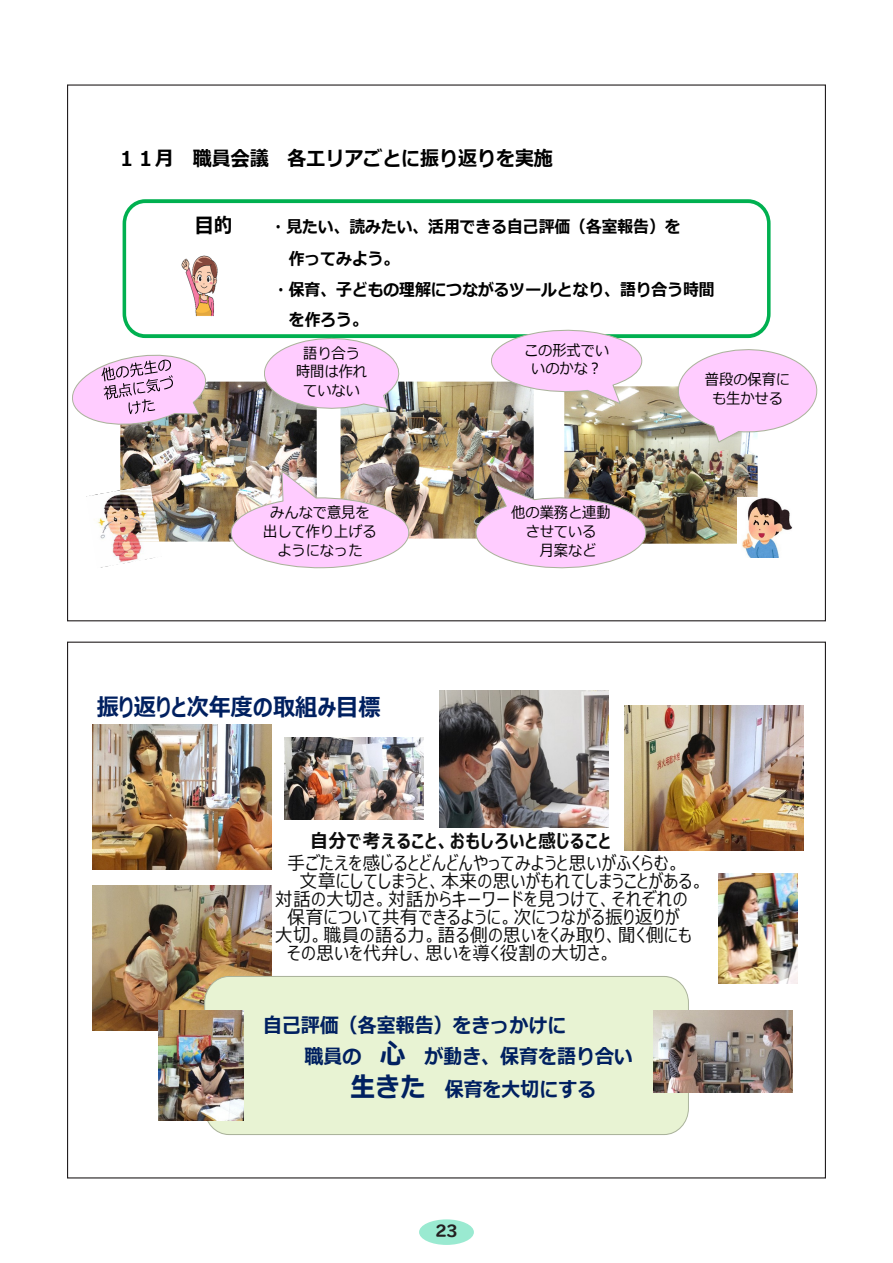
<style>
.page{position:relative;width:893px;height:1263px;background:#fff}
.page>*{position:absolute;margin:0;border:0;box-sizing:border-box;transform-origin:0 0}
.t1{font:700 24px "Meiryo UI";color:#002060;scale:.92 1}
.t2{font:700 20.55px "Meiryo";color:#002060;scale:.92 1}
.t3{font:700 20.55px "Meiryo";color:#000;scale:.92 1}
.t4{font:18.9px/21.9px "Meiryo UI";letter-spacing:.045em;color:#0d0d0d;scale:.92 1}
.t5{font:700 17.1px/32px "Meiryo";color:#000;scale:.92 1}
.t6{font:16.5px "TBP Maru Gothic DE";color:#231f20}
.t7{font:15.45px/18.6px "Meiryo";color:#000;text-align:center;scale:.92 1}
.s1{font-weight:700}
.s2{font-size:27.45px}
</style>
<div class="page">
<img style="left:120px;top:381px;width:197px;height:160px">
<img style="left:340px;top:381px;width:194px;height:158px">
<img style="left:564px;top:386px;width:194px;height:158px">
<div style="left:123px;top:199px;width:648px;height:139px;border:4px solid #00b050;border-radius:22px"></div>
<img style="left:182px;top:255px;width:35px;height:62px">
<svg style="left:254px;top:333px;width:151px;height:80px"></svg>
<svg style="left:72px;top:354px;width:139px;height:74px"></svg>
<svg style="left:482px;top:329px;width:166px;height:75px"></svg>
<svg style="left:668px;top:349px;width:150px;height:94px"></svg>
<img style="left:230px;top:470px;width:182px;height:99px">
<svg style="left:468px;top:484px;width:189px;height:85px;background:#dabad1"></svg>
<svg style="left:136px;top:485px;width:15px;height:2px"></svg>
<img style="left:128px;top:487px;width:23px;height:2px">
<img style="left:121px;top:489px;width:30px;height:1px">
<img style="left:116px;top:490px;width:35px;height:1px">
<img style="left:106px;top:491px;width:46px;height:2px">
<img style="left:100px;top:493px;width:52px;height:1px">
<img style="left:92px;top:494px;width:60px;height:2px">
<img style="left:86px;top:496px;width:68px;height:9px">
<img style="left:104px;top:505px;width:52px;height:13px">
<img style="left:96px;top:518px;width:61px;height:12px">
<img style="left:100px;top:530px;width:60px;height:14px">
<img style="left:111px;top:544px;width:31px;height:13px">
<img style="left:117px;top:557px;width:38px;height:2px">
<img style="left:119px;top:559px;width:28px;height:1px">
<img style="left:120px;top:560px;width:12px;height:1px">
<img style="left:119px;top:561px;width:14px;height:2px">
<img style="left:738px;top:498px;width:54px;height:59px">
<img style="left:93px;top:885px;width:179px;height:146px">
<div style="left:205px;top:976px;width:483px;height:158px;background:#e8f3d3;border-radius:25px"></div>
<div style="left:204px;top:976px;width:485px;height:159px;border:1px solid #aab39b;border-radius:25px"></div>
<img style="left:92px;top:724px;width:179px;height:146px">
<img style="left:285px;top:737px;width:139px;height:82px">
<img style="left:440px;top:690px;width:168px;height:137px">
<img style="left:624px;top:705px;width:179px;height:146px">
<img style="left:718px;top:874px;width:80px;height:110px">
<img style="left:159px;top:1010px;width:85px;height:111px">
<img style="left:654px;top:1010px;width:139px;height:82px">
<div style="left:419px;top:1219px;width:55px;height:26px;background:#9aead1;border-radius:50%"></div>
<p class="t3" style="left:117px;top:144px;width:475px">１１⽉ 職員会議 各エリアごとに振り返りを実施</p>
<p class="t3" style="left:195px;top:211px;width:43px">⽬的</p>
<p class="t5" style="left:289px;top:212px;width:427px;text-indent:-18px">・⾒たい、読みたい、活⽤できる⾃⼰評価（各室報告）を作ってみよう。</p>
<p class="t5" style="left:289px;top:275px;width:464px;line-height:30.5px;text-indent:-16px">・保育、⼦どもの理解につながるツールとなり、語り合う時間を作ろう。</p>
<p class="t7" style="left:296px;top:345px;width:79px">語り合う時間は作れていない</p>
<p class="t7" style="left:524px;top:341px;width:94px">この形式でいいのかな︖</p>
<p class="t7" style="left:705px;top:371px;width:94px">普段の保育にも⽣かせる</p>
<p class="t7" style="left:263px;top:504px;width:125px">みんなで意⾒を出して作り上げるようになった</p>
<p class="t7" style="left:511px;top:504px;width:110px">他の業務と連動</p>
<p class="t7" style="left:525px;top:523px;width:79px">させている</p>
<p class="t7" style="left:540px;top:541px;width:63px">⽉案など</p>
<p class="t1" style="left:97px;top:690px;width:310px">振り返りと次年度の取組み⽬標</p>
<p class="t4" style="left:288px;top:831px;width:429px;text-indent:23px"><span class="s1">⾃分で考えること、おもしろいと感じること<br></span>⼿ごたえを感じるとどんどんやってみようと思いがふくらむ。</p>
<p class="t4" style="left:300px;top:871px;width:441px">⽂章にしてしまうと、本来の思いがもれてしまうことがある。</p>
<p class="t4" style="left:275px;top:889px;width:449px">対話の⼤切さ。対話からキーワードを⾒つけて、それぞれの</p>
<p class="t4" style="left:288px;top:907px;width:427px">保育について共有できるように。次につながる振り返りが</p>
<p class="t4" style="left:275px;top:925px;width:454px">⼤切。職員の語る⼒。語る側の思いをくみ取り、聞く側にも</p>
<p class="t4" style="left:288px;top:943px;width:354px">その思いを代弁し、思いを導く役割の⼤切さ。</p>
<p class="t2" style="left:263px;top:1011px;width:331px">⾃⼰評価（各室報告）をきっかけに</p>
<p class="t2" style="left:304px;top:1042px;width:358px">職員の <span class="s2">⼼</span> が動き、保育を語り合い</p>
<p class="t2" style="left:350px;top:1075px;width:269px"><span class="s2">⽣きた</span> 保育を⼤切にする</p>
<p class="t6" style="left:435px;top:1222px;width:24px">23</p>
</div>
